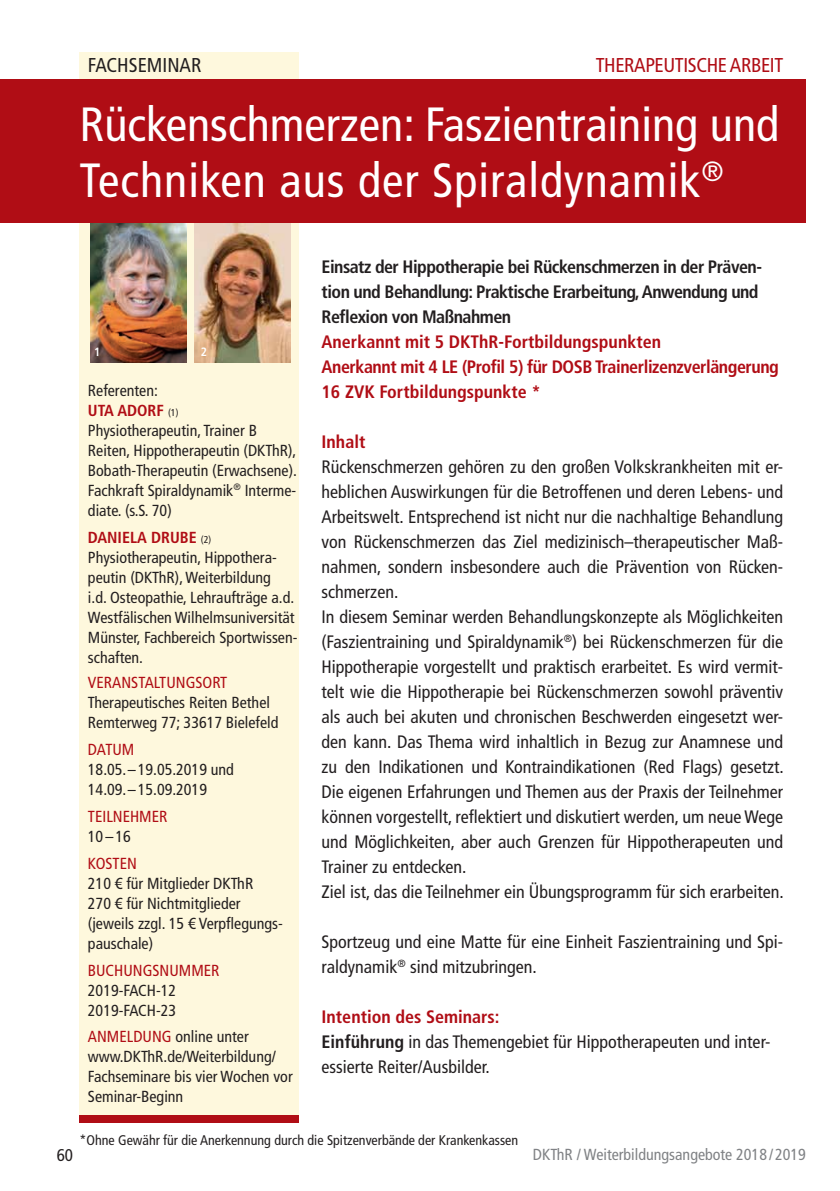
<style>
.page{position:relative;width:840px;height:1191px;background:#fff}
.page>*{position:absolute;margin:0;border:0;box-sizing:border-box;transform-origin:0 0}
.t1{font:condensed 48px/56px "Frutiger";color:#fff}
.t2{font:condensed 20px "Frutiger";color:#b00d15}
.t3{font:condensed 20px "Frutiger";color:#231f20}
.t4{font:condensed 18px/25px "Frutiger";color:#231f20}
.t5{font:700 condensed 18px/25px "Frutiger";letter-spacing:-.03em;color:#231f20}
.t6{font:700 condensed 18px/25px "Frutiger";letter-spacing:-.025em;color:#b00d15}
.t7{font:700 condensed 18px "Frutiger";color:#b00d15}
.t8{font:condensed 17px "Frutiger";color:#231f20}
.t9{font:condensed 16px/20px "Frutiger";color:#231f20}
.t10{font:condensed 16px "Frutiger";color:#b00d15}
.t11{font:condensed 16px "Frutiger";color:#808285}
.t12{font:700 condensed 16px "Frutiger";color:#b00d15}
.t13{font:condensed 14px "Frutiger";color:#231f20}
.t14{font:700 condensed 12px "Frutiger";color:#fff}
.t15{font:condensed 10px "Frutiger";color:#231f20}
.s1{color:#b00d15}
.s2{font-family:"Frutiger LT"}
.s3{font-weight:700;color:#b00d15}
.s4{font-weight:700}
</style>
<div class="page">
<div style="left:79px;top:116px;width:220px;height:1007px;background:#fef8dd"></div>
<img style="left:90px;top:223px;width:96px;height:139px">
<img style="left:194px;top:223px;width:96px;height:139px">
<div style="left:79px;top:52px;width:220px;height:27px;background:#fef8dd"></div>
<div style="left:79px;top:1115px;width:220px;height:8px;background:#b00d15"></div>
<div style="left:0;top:79px;width:805px;height:144px;background:#b00d15"></div>
<p class="t3" style="left:88px;top:54px;width:10px">Fachseminar</p>
<p class="t2" style="left:595px;top:54px;width:19px">Therapeutische</p>
<p class="t2" style="left:729px;top:54px;width:21px">Arbeit</p>
<h1 class="t1" style="left:79px;top:97px;width:701px">Rückenschmerzen: Faszientraining und<br>Techniken aus der Spiraldynamik<sup>®</sup></h1>
<p class="t14" style="left:94px;top:344px;width:8px">1</p>
<p class="t14" style="left:201px;top:344px;width:8px">2</p>
<p class="t5" style="left:321px;top:254px;width:442px">Einsatz der Hippotherapie bei Rückenschmerzen in der Präven&shy;tion und Behandlung: Praktische Erarbeitung, Anwendung und<br>Reflexion von Maßnahmen</p>
<p class="t6" style="left:321px;top:329px;width:458px">Anerkannt mit 5 DKThR-Fortbildungspunkten<br>Anerkannt mit 4 LE (Profil 5) für DOSB Trainerlizenzverlängerung</p>
<p class="t9" style="left:88px;top:380px;width:71px">Referenten:</p>
<p class="t7" style="left:321px;top:381px;width:221px">16 ZVK Fortbildungspunkte *</p>
<p class="t12" style="left:88px;top:401px;width:49px">Uta Adorf</p>
<p class="t15" style="left:168px;top:406px;width:12px">(1)</p>
<p class="t9" style="left:88px;top:420px;width:210px">Physiotherapeutin, Trainer B<br>Reiten, Hippotherapeutin (DKThR),<br>Bobath-Therapeutin (Erwachsene).<br>Fachkraft Spiraldynamik<sup>®</sup> Interme&shy;diate. (s.S. 70)</p>
<p class="t12" style="left:88px;top:527px;width:19px">Daniela</p>
<p class="t12" style="left:151px;top:527px;width:20px">Drube</p>
<p class="t15" style="left:201px;top:533px;width:12px">(2)</p>
<p class="t9" style="left:88px;top:547px;width:211px">Physiotherapeutin, Hippothera&shy;peutin (DKThR), Weiterbildung<br>i.d. Osteopathie, Lehraufträge a.d.<br>Westfälischen Wilhelmsuniversität<br>Münster, Fachbereich Sportwissen&shy;schaften.</p>
<p class="t10" style="left:88px;top:673px;width:141px">VERANSTALTUNGSORT</p>
<p class="t9" style="left:88px;top:693px;width:192px">Therapeutisches Reiten Bethel<br>Remterweg 77; 33617 Bielefeld</p>
<p class="t10" style="left:88px;top:740px;width:48px">DATUM</p>
<p class="t9" style="left:88px;top:759px;width:147px">18.05.–19.05.2019 und<br>14.09.–15.09.2019</p>
<p class="t10" style="left:88px;top:807px;width:81px">TEILNEHMER</p>
<p class="t9" style="left:88px;top:826px;width:44px">10–16</p>
<p class="t9" style="left:88px;top:853px;width:195px"><span class="s1">Kosten<br></span>210 <span class="s2">€</span> für Mitglieder DKThR<br>270 <span class="s2">€</span> für Nichtmitglieder (jeweils zzgl. 15 <span class="s2">€</span> Verpflegungs&shy;pauschale)</p>
<p class="t10" style="left:88px;top:960px;width:133px">BUCHUNGSNUMMER</p>
<p class="t9" style="left:88px;top:980px;width:90px">2019-FACH-12<br>2019-FACH-23</p>
<p class="t9" style="left:88px;top:1027px;width:206px"><span class="s1">ANMELDUNG</span> online unter www.DKThR.de/Weiterbildung/<br>Fachseminare bis vier Wochen vor<br>Seminar-Beginn</p>
<p class="t7" style="left:321px;top:431px;width:45px">Inhalt</p>
<p class="t4" style="left:321px;top:454px;width:463px">Rückenschmerzen gehören zu den großen Volkskrankheiten mit er&shy;heblichen Auswirkungen für die Betroffenen und deren Lebens- und Arbeitswelt. Entsprechend ist nicht nur die nachhaltige Behandlung von Rückenschmerzen das Ziel medizinisch–therapeutischer Maß&shy;nahmen, sondern insbesondere auch die Prävention von Rücken&shy;schmerzen.<br>In diesem Seminar werden Behandlungskonzepte als Möglichkeiten (Faszientraining und Spiraldynamik<sup>®</sup>) bei Rückenschmerzen für die Hippotherapie vorgestellt und praktisch erarbeitet. Es wird vermit&shy;telt wie die Hippotherapie bei Rückenschmerzen sowohl präventiv als auch bei akuten und chronischen Beschwerden eingesetzt wer&shy;den kann. Das Thema wird inhaltlich in Bezug zur Anamnese und zu den Indikationen und Kontraindikationen (Red Flags) gesetzt.<br>Die eigenen Erfahrungen und Themen aus der Praxis der Teilnehmer können vorgestellt, reflektiert und diskutiert werden, um neue Wege und Möglichkeiten, aber auch Grenzen für Hippotherapeuten und Trainer zu entdecken.<br>Ziel ist, das die Teilnehmer ein Übungsprogramm für sich erarbeiten.</p>
<p class="t4" style="left:321px;top:929px;width:463px">Sportzeug und eine Matte für eine Einheit Faszientraining und Spi&shy;raldynamik<sup>®</sup> sind mitzubringen.</p>
<p class="t4" style="left:321px;top:1004px;width:450px"><span class="s3">Intention des Seminars:<br></span><span class="s4">Einführung</span> in das Themengebiet für Hippotherapeuten und inter&shy;essierte Reiter/Ausbilder.</p>
<p class="t13" style="left:79px;top:1131px;width:440px">*Ohne Gewähr für die Anerkennung durch die Spitzenverbände der Krankenkassen</p>
<p class="t8" style="left:57px;top:1145px;width:18px">60</p>
<p class="t11" style="left:532px;top:1145px;width:274px">DKThR / Weiterbildungsangebote 2018 / 2019</p>
</div>
